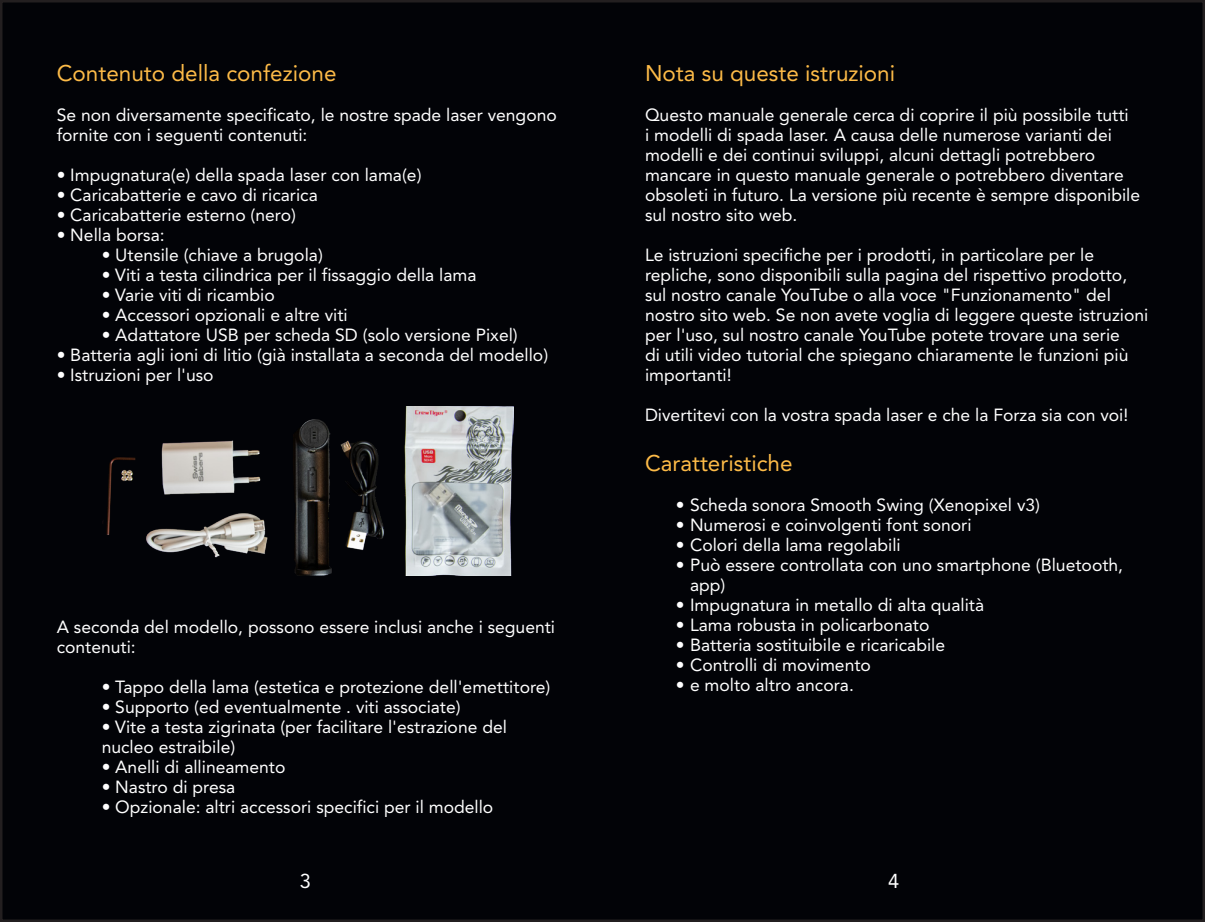
<style>
.page{position:relative;width:1205px;height:922px;background:#fff}
.page>*{position:absolute;margin:0;border:0;box-sizing:border-box;transform-origin:0 0}
.t1{font:22.5px "Avenir";color:#fdbb48}
.t2{font:20px "Avenir";color:#fff}
.t3{font:17.5px/20px "Avenir";color:#fff}
</style>
<div class="page">
<div style="left:1px;top:1px;width:1202px;height:919px;background:#020307"></div>
<img style="left:106px;top:406px;width:408px;height:169px">
<p class="t1" style="left:57px;top:57px;width:281px">Contenuto della confezione</p>
<p class="t3" style="left:57px;top:106px;width:502px">Se non diversamente specificato, le nostre spade laser vengono fornite con i seguenti contenuti:</p>
<p class="t3" style="left:57px;top:166px;width:366px">• Impugnatura(e) della spada laser con lama(e)</p>
<p class="t3" style="left:57px;top:186px;width:262px">• Caricabatterie e cavo di ricarica</p>
<p class="t3" style="left:57px;top:206px;width:241px">• Caricabatterie esterno (nero)</p>
<p class="t3" style="left:57px;top:226px;width:109px">• Nella borsa:</p>
<p class="t3" style="left:102px;top:246px;width:223px">• Utensile (chiave a brugola)</p>
<p class="t3" style="left:102px;top:266px;width:376px">• Viti a testa cilindrica per il fissaggio della lama</p>
<p class="t3" style="left:102px;top:286px;width:175px">• Varie viti di ricambio</p>
<p class="t3" style="left:102px;top:306px;width:248px">• Accessori opzionali e altre viti</p>
<p class="t3" style="left:102px;top:326px;width:418px">• Adattatore USB per scheda SD (solo versione Pixel)</p>
<p class="t3" style="left:57px;top:346px;width:493px">• Batteria agli ioni di litio (già installata a seconda del modello)</p>
<p class="t3" style="left:57px;top:366px;width:158px">• Istruzioni per l'uso</p>
<p class="t3" style="left:57px;top:617px;width:500px">A seconda del modello, possono essere inclusi anche i seguenti contenuti:</p>
<p class="t3" style="left:102px;top:677px;width:450px">• Tappo della lama (estetica e protezione dell'emettitore)</p>
<p class="t3" style="left:102px;top:697px;width:360px">• Supporto (ed eventualmente . viti associate)</p>
<p class="t3" style="left:102px;top:717px;width:407px">• Vite a testa zigrinata (per facilitare l'estrazione del nucleo estraibile)</p>
<p class="t3" style="left:102px;top:757px;width:185px">• Anelli di allineamento</p>
<p class="t3" style="left:102px;top:777px;width:135px">• Nastro di presa</p>
<p class="t3" style="left:102px;top:797px;width:393px">• Opzionale: altri accessori specifici per il modello</p>
<p class="t1" style="left:645px;top:57px;width:252px">Nota su queste istruzioni</p>
<p class="t3" style="left:645px;top:106px;width:497px">Questo manuale generale cerca di coprire il più possibile tutti<br>i modelli di spada laser. A causa delle numerose varianti dei modelli e dei continui sviluppi, alcuni dettagli potrebbero mancare in questo manuale generale o potrebbero diventare obsoleti in futuro. La versione più recente è sempre disponibile sul nostro sito web.</p>
<p class="t3" style="left:645px;top:246px;width:505px">Le istruzioni specifiche per i prodotti, in particolare per le repliche, sono disponibili sulla pagina del rispettivo prodotto, sul nostro canale YouTube o alla voce "Funzionamento" del nostro sito web. Se non avete voglia di leggere queste istruzioni per l'uso, sul nostro canale YouTube potete trovare una serie<br>di utili video tutorial che spiegano chiaramente le funzioni più importanti!</p>
<p class="t3" style="left:645px;top:406px;width:485px">Divertitevi con la vostra spada laser e che la Forza sia con voi!</p>
<p class="t1" style="left:645px;top:446px;width:149px">Caratteristiche</p>
<p class="t3" style="left:676px;top:495px;width:366px">• Scheda sonora Smooth Swing (Xenopixel v3)</p>
<p class="t3" style="left:676px;top:515px;width:297px">• Numerosi e coinvolgenti font sonori</p>
<p class="t3" style="left:676px;top:535px;width:226px">• Colori della lama regolabili</p>
<p class="t3" style="left:690px;top:555px;width:435px;text-indent:-14px">• Può essere controllata con uno smartphone (Bluetooth, app)</p>
<p class="t3" style="left:676px;top:595px;width:310px">• Impugnatura in metallo di alta qualità</p>
<p class="t3" style="left:676px;top:615px;width:255px">• Lama robusta in policarbonato</p>
<p class="t3" style="left:676px;top:635px;width:271px">• Batteria sostituibile e ricaricabile</p>
<p class="t3" style="left:676px;top:655px;width:197px">• Controlli di movimento</p>
<p class="t3" style="left:676px;top:675px;width:179px">• e molto altro ancora.</p>
<p class="t2" style="left:300px;top:865px;width:13px">3</p>
<p class="t2" style="left:888px;top:865px;width:13px">4</p>
</div>
